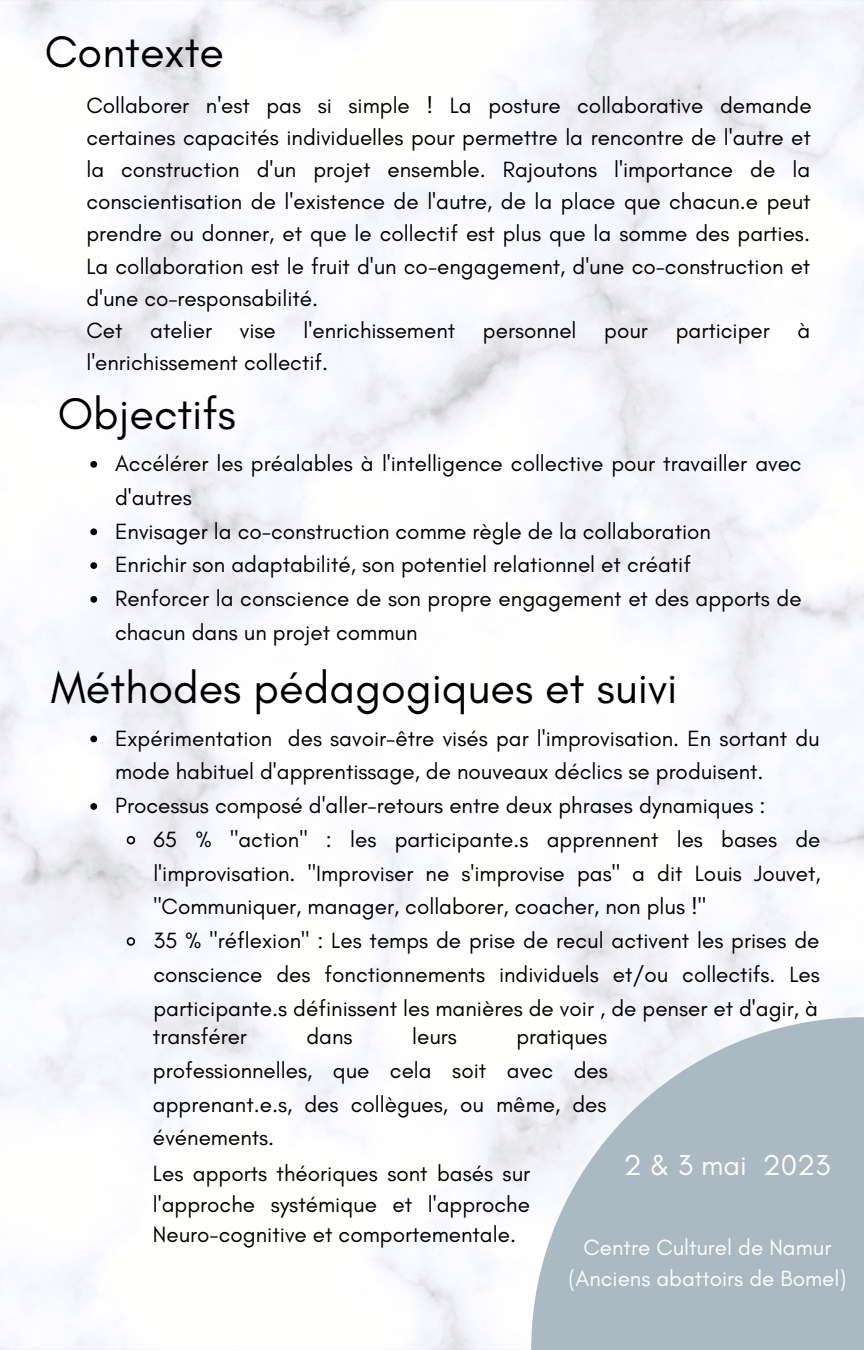
<style>
.page{position:relative;width:864px;height:1350px;background:#fff}
.page>*{position:absolute;margin:0;border:0;box-sizing:border-box;transform-origin:0 0}
.t1{font:45px "Glacial Indifference";color:#000}
.t2{font:29.25px "Glacial Indifference";color:#fcfdfd}
.t3{font:22.5px/33.8px "Glacial Indifference";color:#000}
.t4{font:22.5px/30.4px "Glacial Indifference";color:#fcfdfd;text-align:center}
</style>
<div class="page">
<svg style="left:531px;top:1017px;width:333px;height:333px;fill:#aab9c2"></svg>
<svg style="left:90px;top:461px;width:7px;height:7px"></svg>
<svg style="left:90px;top:528px;width:7px;height:7px"></svg>
<svg style="left:90px;top:562px;width:7px;height:7px"></svg>
<svg style="left:90px;top:596px;width:7px;height:7px"></svg>
<svg style="left:90px;top:736px;width:7px;height:6px"></svg>
<svg style="left:90px;top:803px;width:7px;height:7px"></svg>
<svg style="left:125px;top:835px;width:11px;height:11px"></svg>
<svg style="left:125px;top:936px;width:11px;height:11px"></svg>
<h1 class="t1" style="left:45px;top:24px;width:181px">Contexte</h1>
<p class="t3" style="left:86px;top:89px;width:727px;line-height:31.9px">Collaborer n'est pas si simple ! La posture collaborative demande certaines capacités individuelles pour permettre la rencontre de l'autre et la construction d'un projet ensemble. Rajoutons l'importance de la conscientisation de l'existence de l'autre, de la place que chacun.e peut prendre ou donner, et que le collectif est plus que la somme des parties.<br>La collaboration est le fruit d'un co-engagement, d'une co-construction et d'une co-responsabilité.<br>Cet atelier vise l'enrichissement personnel pour participer à l'enrichissement collectif.</p>
<h1 class="t1" style="left:58px;top:386px;width:180px">Objectifs</h1>
<p class="t3" style="left:115px;top:446px;width:688px">Accélérer les préalables à l'intelligence collective pour travailler avec d'autres<br>Envisager la co-construction comme règle de la collaboration<br>Enrichir son adaptabilité, son potentiel relationnel et créatif<br>Renforcer la conscience de son propre engagement et des apports de chacun dans un projet commun</p>
<h1 class="t1" style="left:51px;top:661px;width:628px">Méthodes pédagogiques et suivi</h1>
<p class="t3" style="left:115px;top:721px;width:706px">Expérimentation des savoir-être visés par l'improvisation. En sortant du mode habituel d'apprentissage, de nouveaux déclics se produisent.<br>Processus composé d'aller-retours entre deux phrases dynamiques :</p>
<p class="t3" style="left:153px;top:822px;width:669px">65 % "action" : les participante.s apprennent les bases de l'improvisation. "Improviser ne s'improvise pas" a dit Louis Jouvet, "Communiquer, manager, collaborer, coacher, non plus !"<br>35 % "réflexion" : Les temps de prise de recul activent les prises de conscience des fonctionnements individuels et/ou collectifs. Les participante.s définissent les manières de voir , de penser et d'agir, à</p>
<p class="t3" style="left:153px;top:1019px;width:95px">transférer</p>
<p class="t3" style="left:306px;top:1019px;width:48px">dans</p>
<p class="t3" style="left:412px;top:1019px;width:46px">leurs</p>
<p class="t3" style="left:153px;top:1019px;width:456px;text-align:justify;text-indent:363px">pratiques professionnelles, que cela soit avec des apprenant.e.s, des collègues, ou même, des événements.</p>
<p class="t3" style="left:153px;top:1158px;width:379px;line-height:30.4px;text-align:justify">Les apports théoriques sont basés sur l'approche systémique et l'approche Neuro-cognitive et comportementale.</p>
<h2 class="t2" style="left:624px;top:1148px;width:208px">2 &amp; 3 mai 2023</h2>
<p class="t4" style="left:569px;top:1232px;width:279px">Centre Culturel de Namur (Anciens abattoirs de Bomel)</p>
</div>
